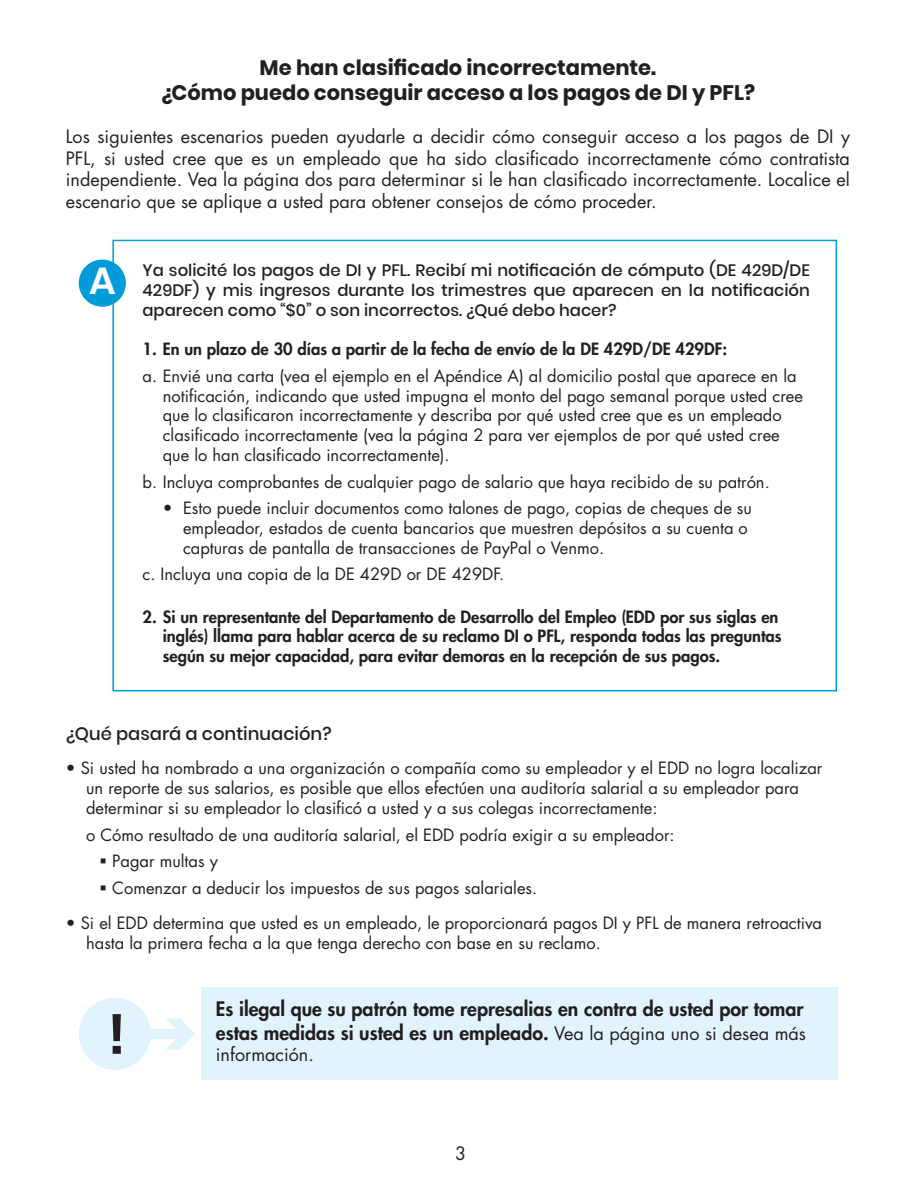
<style>
.page{position:relative;width:918px;height:1188px;background:#fff}
.page>*{position:absolute;margin:0;border:0;box-sizing:border-box;transform-origin:0 0}
.t1{font:600 54px "Poppins";color:#231f20}
.t2{font:600 37.8px "Poppins";color:#fff}
.t3{font:700 21px/25.2px "Poppins";color:#231f20;text-align:center}
.t4{font:800 19.5px/23.4px "Futura Std";color:#231f20}
.t5{font:18px/21.6px "Futura Std";color:#231f20;text-align:justify}
.t6{font:500 18px "Poppins";color:#231f20}
.t7{font:16.5px/19.8px "Futura Std";color:#231f20}
.t8{font:800 16.5px/19.8px "Futura Std";color:#231f20}
.t9{font:500 16.5px/19.8px "Poppins";color:#231f20;text-align:justify}
.s1{font-weight:400;font-size:18px}
</style>
<div class="page">
<div style="left:201px;top:987px;width:637px;height:93px;background:#e1f4fd"></div>
<svg style="left:112px;top:239px;width:726px;height:453px"></svg>
<div style="left:79px;top:260px;width:47px;height:47px;background:#009cda;border-radius:50%"></div>
<svg style="left:79px;top:998px;width:116px;height:72px"></svg>
<h2 class="t3" style="left:161px;top:55px;width:596px">Me han clasificado incorrectamente.<br>¿Cómo puedo conseguir acceso a los pagos de DI y PFL?</h2>
<p class="t5" style="left:66px;top:126px;width:786px">Los siguientes escenarios pueden ayudarle a decidir cómo conseguir acceso a los pagos de DI y PFL, si usted cree que es un empleado que ha sido clasifcado incorrectamente cómo contratista independiente. Vea la página dos para determinar si le han clasifcado incorrectamente. Localice el escenario que se aplique a usted para obtener consejos de cómo proceder.</p>
<p class="t2" style="left:89px;top:259px;width:28px">A</p>
<p class="t9" style="left:143px;top:261px;width:669px">Ya solicité los pagos de DI y PFL. Recibí mi notificación de cómputo (DE 429D/DE 429DF) y mis ingresos durante los trimestres que aparecen en la notificación aparecen como “$0” o son incorrectos. ¿Qué debo hacer?</p>
<p class="t8" style="left:143px;top:339px;width:586px">1. En un plazo de 30 días a partir de la fecha de envío de la DE 429D/DE 429DF:</p>
<p class="t7" style="left:163px;top:366px;width:642px;text-indent:-20px">a. Envié una carta (vea el ejemplo en el Apéndice A) al domicilio postal que aparece en la notifcación, indicando que usted impugna el monto del pago semanal porque usted cree que lo clasifcaron incorrectamente y describa por qué usted cree que es un empleado clasifcado incorrectamente (vea la página 2 para ver ejemplos de por qué usted cree que lo han clasifcado incorrectamente).</p>
<p class="t7" style="left:143px;top:472px;width:629px">b. Incluya comprobantes de cualquier pago de salario que haya recibido de su patrón.</p>
<p class="t7" style="left:183px;top:498px;width:571px;text-indent:-20px">• Esto puede incluir documentos como talones de pago, copias de cheques de su empleador, estados de cuenta bancarios que muestren depósitos a su cuenta o capturas de pantalla de transacciones de PayPal o Venmo.</p>
<p class="t7" style="left:142px;top:565px;width:363px">c. Incluya una copia de la DE 429D or DE 429DF.</p>
<p class="t8" style="left:163px;top:607px;width:620px;text-indent:-20px">2. Si un representante del Departamento de Desarrollo del Empleo (EDD por sus siglas en inglés) llama para hablar acerca de su reclamo DI o PFL, responda todas las preguntas según su mejor capacidad, para evitar demoras en la recepción de sus pagos.</p>
<h3 class="t6" style="left:66px;top:723px;width:267px">¿Qué pasará a continuación?</h3>
<p class="t7" style="left:86px;top:759px;width:738px;text-indent:-20px">• Si usted ha nombrado a una organización o compañía como su empleador y el EDD no logra localizar un reporte de sus salarios, es posible que ellos efectúen una auditoría salarial a su empleador para determinar si su empleador lo clasifcó a usted y a sus colegas incorrectamente:</p>
<p class="t7" style="left:86px;top:825px;width:590px">o Cómo resultado de una auditoría salarial, el EDD podría exigir a su empleador:</p>
<p class="t7" style="left:100px;top:851px;width:120px">▪ Pagar multas y</p>
<p class="t7" style="left:100px;top:878px;width:439px">▪ Comenzar a deducir los impuestos de sus pagos salariales.</p>
<p class="t7" style="left:86px;top:913px;width:738px;text-indent:-20px">• Si el EDD determina que usted es un empleado, le proporcionará pagos DI y PFL de manera retroactiva hasta la primera fecha a la que tenga derecho con base en su reclamo.</p>
<h1 class="t1" style="left:107px;top:1004px;width:20px">!</h1>
<p class="t4" style="left:216px;top:997px;width:592px">Es ilegal que su patrón tome represalias en contra de usted por tomar estas medidas si usted es un empleado. <span class="s1">Vea la página uno si desea más</span></p>
<p class="t5" style="left:216px;top:1044px;width:100px">información.</p>
<p class="t5" style="left:455px;top:1143px;width:13px">3</p>
</div>
